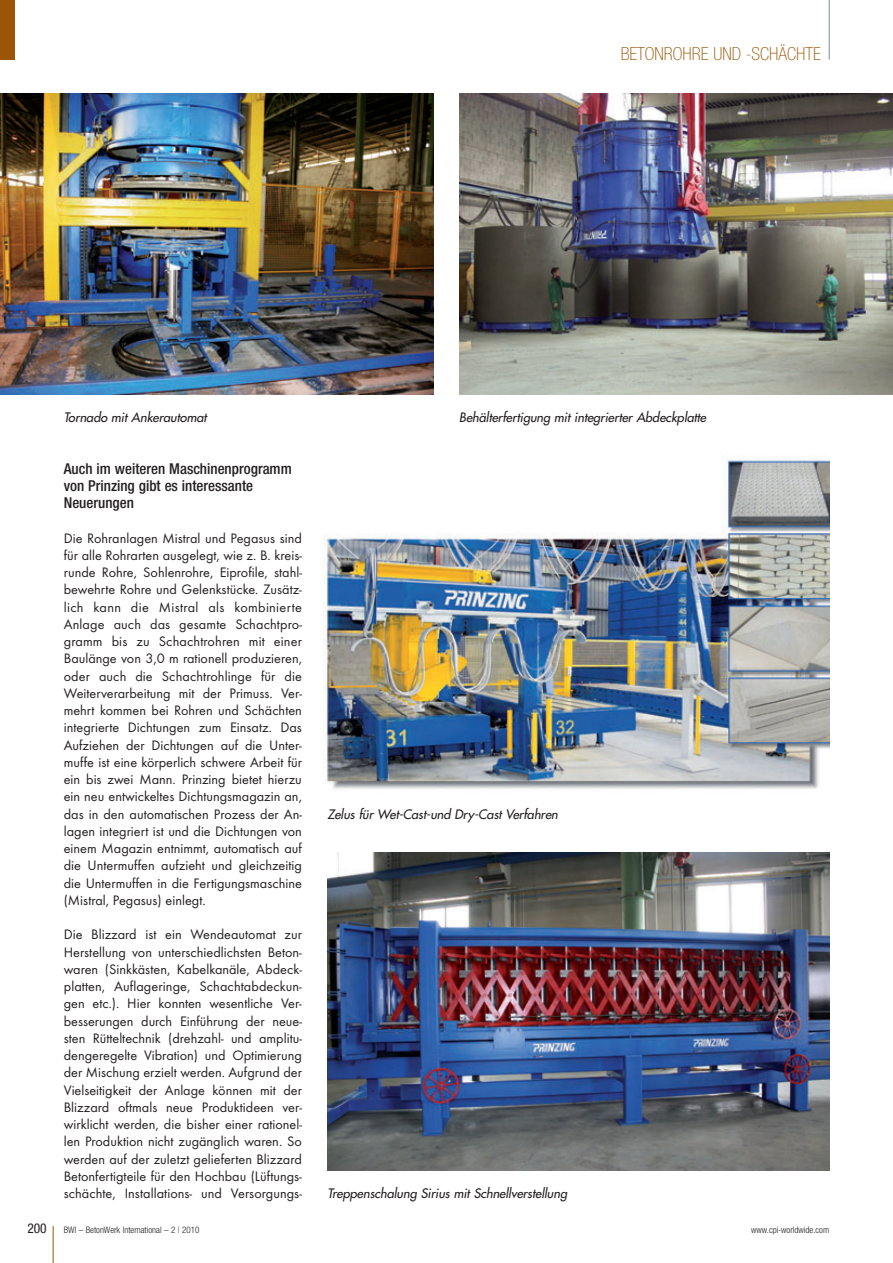
<style>
.page{position:relative;width:893px;height:1263px;background:#fff}
.page>*{position:absolute;margin:0;border:0;box-sizing:border-box;transform-origin:0 0}
.t1{font:100 condensed 18px "Helvetica Neue";color:#9c5506}
.t2{font:500 condensed 15px/17.2px "Helvetica Neue";color:#231f20}
.t3{font:14.25px/17.2px "Futura T";color:#231f20;text-align:justify}
.t4{font:condensed 13.5px "Helvetica Neue";color:#231f20}
.t5{font:italic 12.75px "Futura";letter-spacing:-.005em;color:#231f20}
.t6{font:300 condensed 9px "Helvetica Neue";color:#231f20}
</style>
<div class="page">
<hr style="left:53px;top:1226px;width:1px;height:37px;background:#9c5506">
<hr style="left:829px;top:0;width:1px;height:60px;background:#73909f">
<div style="left:0;top:0;width:15px;height:60px;background:#9c5506"></div>
<img style="left:0;top:94px;width:434px;height:300px">
<img style="left:324px;top:456px;width:505px;height:333px">
<img style="left:327px;top:852px;width:502px;height:318px">
<img style="left:459px;top:94px;width:434px;height:300px">
<p class="t1" style="left:621px;top:47px;width:202px">BETONROHRE UND -SCHÄCHTE</p>
<p class="t5" style="left:64px;top:411px;width:147px">Tornado mit Ankerautomat</p>
<p class="t5" style="left:459px;top:411px;width:251px">Behälterfertigung mit integrierter Abdeckplatte</p>
<p class="t2" style="left:64px;top:461px;width:230px">Auch im weiteren Maschinenprogramm von Prinzing gibt es interessante<br>Neuerungen</p>
<p class="t3" style="left:64px;top:530px;width:240px">Die Rohranlagen Mistral und Pegasus sind für alle Rohrarten ausgelegt, wie z. B. kreis&shy;runde Rohre, Sohlenrohre, Eiprofile, stahl&shy;bewehrte Rohre und Gelenkstücke. Zu sätz - lich kann die Mistral als kombinierte Anlage auch das gesamte Schachtpro - gramm bis zu Schachtrohren mit einer Baulänge von 3,0 m rationell produzieren, oder auch die Schachtrohlinge für die Weiterverarbeitung mit der Primuss. Ver - mehrt kommen bei Rohren und Schächten integrierte Dichtungen zum Einsatz. Das Aufziehen der Dichtungen auf die Unter - muffe ist eine körperlich schwere Arbeit für ein bis zwei Mann. Prinzing bietet hierzu ein neu entwickeltes Dichtungsmagazin an, das in den automatischen Prozess der An - lagen integriert ist und die Dichtungen von einem Magazin entnimmt, automatisch auf die Untermuffen aufzieht und gleichzeitig die Untermuffen in die Fertigungsmaschine (Mistral, Pegasus) einlegt.</p>
<p class="t3" style="left:64px;top:927px;width:240px">Die Blizzard ist ein Wendeautomat zur Herstellung von unterschiedlichsten Beton - waren (Sinkkästen, Kabelkanäle, Abdeck - platten, Auflageringe, Schachtabdeckun - gen etc.). Hier konnten wesentliche Ver - besserungen durch Einführung der neue&shy;sten Rütteltechnik (drehzahl- und amplitu&shy;dengeregelte Vibration) und Optimierung der Mischung erzielt werden. Aufgrund der Vielseitigkeit der Anlage können mit der Blizzard oftmals neue Produktideen ver&shy;wirklicht werden, die bisher einer rationel&shy;len Produktion nicht zugänglich waren. So werden auf der zuletzt gelieferten Blizzard Betonfertigteile für den Hochbau (Lüftungs - schächte, Installations- und Versorgungs -</p>
<p class="t5" style="left:327px;top:807px;width:234px">Zelus für Wet-Cast-und Dry-Cast Verfahren</p>
<p class="t5" style="left:327px;top:1187px;width:243px">Treppenschalung Sirius mit Schnellverstellung</p>
<p class="t4" style="left:28px;top:1223px;width:21px">200</p>
<p class="t6" style="left:64px;top:1226px;width:137px">BWI – BetonWerk International – 2 | 2010</p>
<p class="t6" style="left:751px;top:1226px;width:79px">www.cpi-worldwide.com</p>
</div>
